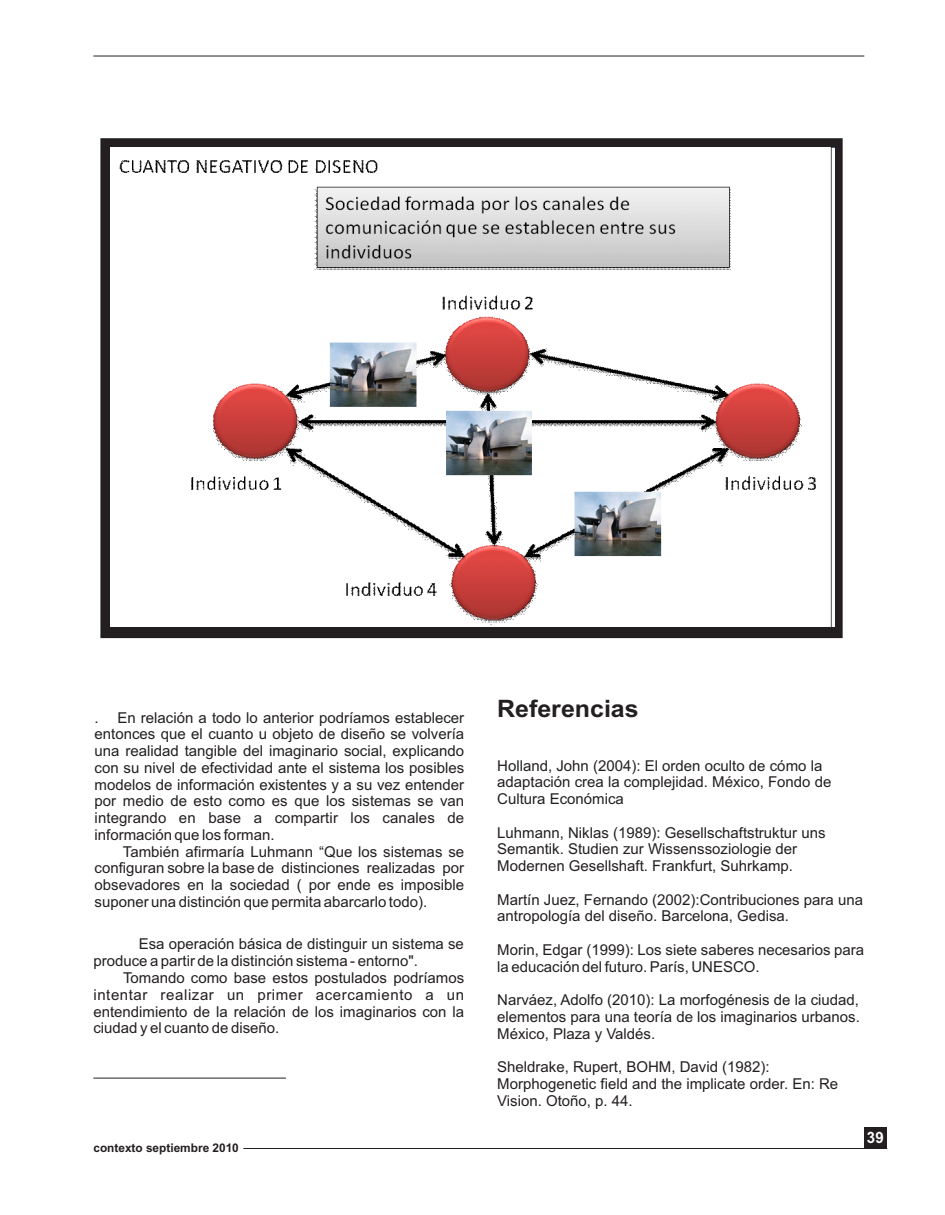
<style>
.page{position:relative;width:945px;height:1215px;background:#fff}
.page>*{position:absolute;margin:0;border:0;box-sizing:border-box;transform-origin:0 0}
.t1{font:700 24px "Arial";color:#231f20;scale:1.04 1}
.t2{font:700 15.75px "Arial";color:#fff;scale:.96 1}
.t3{font:15px/16.8px "Arial";color:#231f20}
.t4{font:700 12px "Arial";color:#231f20}
</style>
<div class="page">
<svg style="left:100px;top:138px;width:743px;height:501px;background:#302c2d"></svg>
<img style="left:110px;top:147px;width:725px;height:479px">
<hr style="left:93px;top:1078px;width:193px;height:1px;background:#231f20">
<div style="left:864px;top:1127px;width:23px;height:22px;background:#231f20"></div>
<hr style="left:93px;top:56px;width:771px;height:1px;background:#231f20">
<hr style="left:243px;top:1148px;width:644px;height:1px;background:#231f20">
<p class="t3" style="left:95px;top:710px;width:371px;text-align:justify">. En relación a todo lo anterior podríamos establecer entonces que el cuanto u objeto de diseño se volvería una realidad tangible del imaginario social, explicando con su nivel de efectividad ante el sistema los posibles modelos de información existentes y a su vez entender por medio de esto como es que los sistemas se van integrando en base a compartir los canales de información que los forman.</p>
<p class="t3" style="left:95px;top:844px;width:371px;text-align:justify;text-indent:28px">También afirmaría Luhmann “Que los sistemas se configuran sobre la base de distinciones realizadas por obsevadores en la sociedad ( por ende es imposible suponer una distinción que permita abarcarlo todo).</p>
<p class="t3" style="left:93px;top:937px;width:372px;text-indent:45px">Esa operación básica de distinguir un sistema se produce a partir de la distinción sistema - entorno".</p>
<p class="t3" style="left:93px;top:971px;width:372px;text-align:justify;text-indent:30px">Tomando como base estos postulados podríamos intentar realizar un primer acercamiento a un entendimiento de la relación de los imaginarios con la ciudad y el cuanto de diseño.</p>
<p class="t4" style="left:93px;top:1144px;width:147px">contexto septiembre 2010</p>
<h1 class="t1" style="left:497px;top:700px;width:138px">Referencias</h1>
<p class="t3" style="left:497px;top:758px;width:336px">Holland, John (2004): El orden oculto de cómo la adaptación crea la complejidad. México, Fondo de<br>Cultura Económica</p>
<p class="t3" style="left:497px;top:825px;width:330px">Luhmann, Niklas (1989): Gesellschaftstruktur uns<br>Semantik. Studien zur Wissenssoziologie der<br>Modernen Gesellshaft. Frankfurt, Suhrkamp.</p>
<p class="t3" style="left:497px;top:892px;width:367px">Martín Juez, Fernando (2002):Contribuciones para una antropología del diseño. Barcelona, Gedisa.</p>
<p class="t3" style="left:497px;top:943px;width:369px">Morin, Edgar (1999): Los siete saberes necesarios para la educación del futuro. París, UNESCO.</p>
<p class="t3" style="left:497px;top:993px;width:364px;text-align:justify">Narváez, Adolfo (2010): La morfogénesis de la ciudad, elementos para una teoría de los imaginarios urbanos.<br>México, Plaza y Valdés.</p>
<p class="t3" style="left:497px;top:1060px;width:343px">Sheldrake, Rupert, BOHM, David (1982):<br>Morphogenetic field and the implicate order. En: Re<br>Vision. Otoño, p. 44.</p>
<p class="t2" style="left:867px;top:1132px;width:19px">39</p>
</div>
